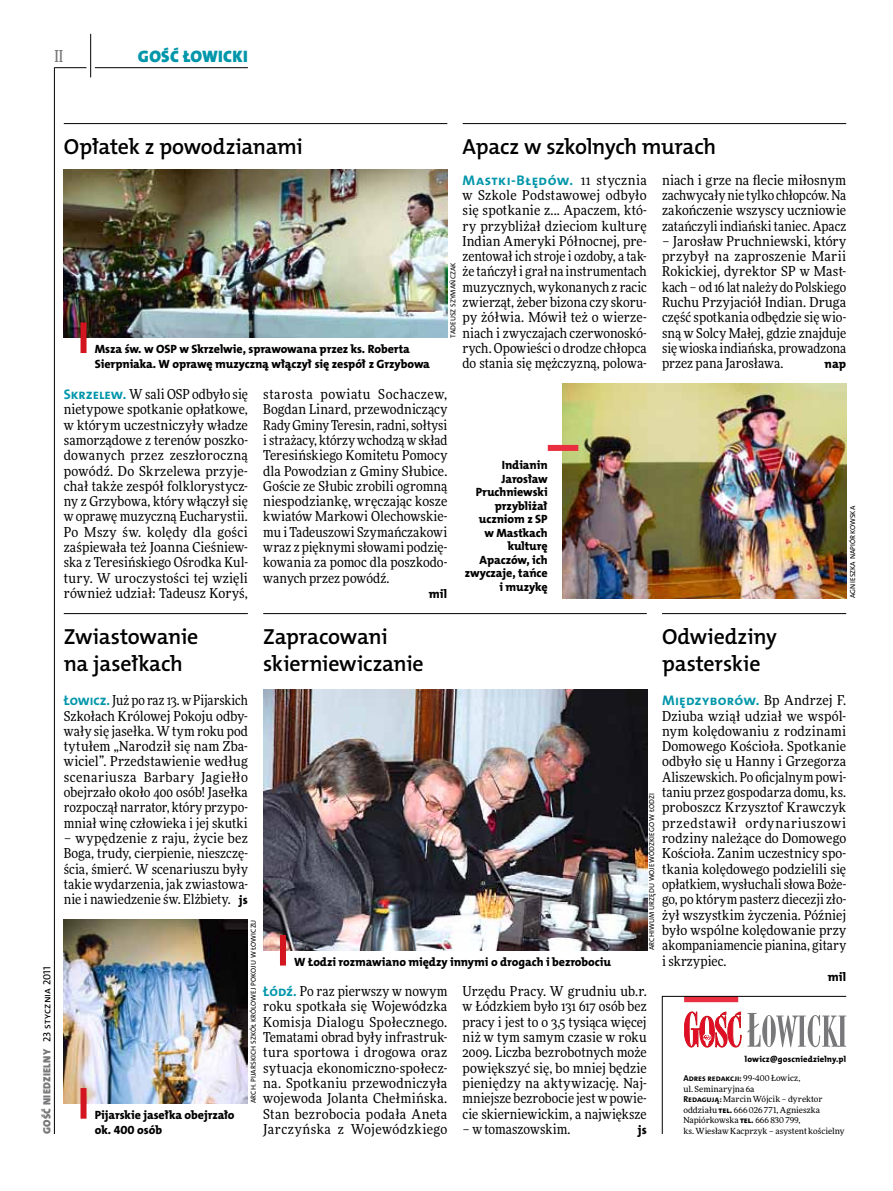
<style>
.page{position:relative;width:893px;height:1191px;background:#fff}
.page>*{position:absolute;margin:0;border:0;box-sizing:border-box;transform-origin:0 0}
.t1{font:21.9px/26.7px "The Mix HP6 Se Bld";letter-spacing:-.01em;color:#000}
.t2{font:16.65px "The Mix HP9 Blk";letter-spacing:.02em;color:#0096aa}
.t3{font:500 16.5px "Freeday Narrow";color:#787779;scale:.9 1}
.t4{font:13.95px "The Mix HP7 Bld";letter-spacing:.02em;color:#0096aa}
.t5{font:13.65px/15.3px "Freeday Narrow News";letter-spacing:.005em;color:#000;text-align:justify}
.t6{font:12.3px "The Mix HP8 Ex Bld";letter-spacing:.005em;color:#000}
.t7{font:12px/13.5px "The Mix HP8 Ex Bld";letter-spacing:-.005em;color:#000}
.t8{font:10.5px "The Mix HP9 Blk";letter-spacing:.025em;color:#787779}
.t9{font:8.55px "The Mix HP7 Bld";letter-spacing:-.005em;color:#000}
.t10{font:8.55px "The Mix HP8 Ex Bld";letter-spacing:.015em;color:#000}
.t11{font:8.4px/10.5px "Freeday News";letter-spacing:.005em;color:#000}
.t12{font:7.2px "The Mix HP5 Plain";letter-spacing:.015em;color:#000}
.s1{font-family:"Freeday Narrow News";font-size:13.65px;color:#000}
.s2{font-family:"The Mix HP5 Plain";color:#000}
.s3{font-family:"The Mix HP7 Bld";font-size:13.95px;color:#0096aa}
.s4{font-family:"The Mix HP8 Ex Bld";font-size:12.3px}
.s5{font-family:"Freeday News";font-size:8.4px}
.s6{font-family:"The Mix HP7 Bld";font-size:8.55px}
.s7{font-family:"The Mix HP8 Ex Bld";font-size:8.55px}
</style>
<div class="page">
<hr style="left:54px;top:67px;width:1px;height:1067px;background:#000">
<hr style="left:90px;top:34px;width:1px;height:43px;background:#000">
<hr style="left:54px;top:67px;width:32px;height:1px;background:#000">
<hr style="left:95px;top:67px;width:153px;height:1px;background:#000">
<svg style="left:662px;top:996px;width:185px;height:138px"></svg>
<hr style="left:64px;top:123px;width:383px;height:1px;background:#000">
<img style="left:64px;top:169px;width:383px;height:169px">
<hr style="left:463px;top:123px;width:383px;height:1px;background:#000">
<div style="left:81px;top:322px;width:6px;height:31px;background:#d3151f"></div>
<img style="left:563px;top:384px;width:283px;height:214px">
<hr style="left:64px;top:613px;width:184px;height:1px;background:#000">
<img style="left:64px;top:919px;width:184px;height:184px">
<hr style="left:662px;top:613px;width:184px;height:1px;background:#000">
<hr style="left:263px;top:613px;width:384px;height:1px;background:#000">
<img style="left:263px;top:690px;width:385px;height:260px">
<div style="left:548px;top:445px;width:30px;height:6px;background:#e92f3f"></div>
<div style="left:280px;top:935px;width:6px;height:30px;background:#d3151f"></div>
<div style="left:81px;top:1088px;width:6px;height:30px;background:#d3151f"></div>
<p class="t3" style="left:54px;top:46px;width:11px">II</p>
<p class="t2" style="left:138px;top:46px;width:111px">GOŚĆ ŁOWICKI</p>
<h1 class="t1" style="left:64px;top:133px;width:241px">Opłatek z powodzianami</h1>
<p class="t7" style="left:95px;top:341px;width:337px;line-height:15.3px">Msza św. w OSP w Skrzelwie, sprawowana przez ks. Roberta<br>Sierpniaka. W oprawę muzyczną włączył się zespół z Grzybowa</p>
<h1 class="t1" style="left:463px;top:133px;width:255px">Apacz w szkolnych murach</h1>
<p class="t4" style="left:463px;top:171px;width:186px">Mastki-Błędów. <span class="s1">11 stycznia</span></p>
<p class="t5" style="left:463px;top:187px;width:186px">w Szkole Podstawowej odbyło się spotkanie z... Apaczem, któ&shy;ry przybliżał dzieciom kulturę Indian Ameryki Północnej, pre&shy;zentował ich stroje i ozdoby, a tak&shy;że tańczył i grał na instrumentach muzycznych, wykonanych z racic zwierząt, żeber bizona czy skoru&shy;py żółwia. Mówił też o wierze&shy;niach i zwyczajach czerwonoskó&shy;rych. Opowieści o drodze chłopca do stania się mężczyzną, polowa-</p>
<p class="t12" style="left:448px;top:338px;width:77px;rotate:-90deg">Tadeusz Szymańczak</p>
<p class="t5" style="left:662px;top:172px;width:186px">niach i grze na flecie miłosnym zachwycały nie tylko chłopców. Na zakończenie wszyscy uczniowie zatańczyli indiański taniec. Apacz</p>
<p class="t5" style="left:662px;top:233px;width:186px">– Jarosław Pruchniewski, który przybył na zaproszenie Marii Rokickiej, dyrektor SP w Mast&shy;kach – od 16 lat należy do Polskiego Ruchu Przyjaciół Indian. Druga część spotkania odbędzie się wio&shy;sną w Solcy Małej, gdzie znajduje się wioska indiańska, prowadzona przez pana Jarosława.</p>
<p class="t6" style="left:825px;top:356px;width:23px">nap</p>
<p class="t8" style="left:40px;top:1134px;width:169px;rotate:-90deg">GOŚĆ NIEDZIELNY <span class="s2">23 stycznia 2011</span></p>
<p class="t5" style="left:64px;top:386px;width:186px"><span class="s3">Skrzelew.</span> W sali OSP odbyło się nietypowe spotkanie opłatkowe, w którym uczestniczyły władze samorządowe z terenów poszko&shy;dowanych przez zeszłoroczną powódź. Do Skrzelewa przyje&shy;chał także zespół folklorystycz&shy;ny z Grzybowa, który włączył się w oprawę muzyczną Eucharystii.<br>Po Mszy św. kolędy dla gości zaśpiewała też Joanna Cieśniew&shy;ska z Teresińskiego Ośrodka Kul&shy;tury. W uroczystości tej wzięli również udział: Tadeusz Koryś,</p>
<p class="t5" style="left:263px;top:386px;width:186px">starosta powiatu Sochaczew, Bogdan Linard, przewodniczący Rady Gminy Teresin, radni, sołtysi i strażacy, którzy wchodzą w skład Teresińskiego Komitetu Pomocy dla Powodzian z Gminy Słubice.<br>Goście ze Słubic zrobili ogromną niespodziankę, wręczając kosze kwiatów Markowi Olechowskie&shy;mu i Tadeuszowi Szymańczakowi wraz z pięknymi słowami podzię&shy;kowania za pomoc dla poszkodo&shy;wanych przez powódź.</p>
<p class="t6" style="left:429px;top:586px;width:20px">mil</p>
<p class="t7" style="left:465px;top:458px;width:84px;text-align:right">Indianin<br>Jarosław<br>Pruchniewski przybliżał uczniom z SP<br>w Mastkach kulturę<br>Apaczów, ich zwyczaje, tańce i muzykę</p>
<p class="t12" style="left:848px;top:598px;width:93px;rotate:-90deg">Agnieszka Napiórkowska</p>
<h1 class="t1" style="left:662px;top:623px;width:116px">Odwiedziny pasterskie</h1>
<p class="t4" style="left:662px;top:691px;width:186px">Międzyborów. <span class="s1">Bp Andrzej F.</span></p>
<p class="t5" style="left:662px;top:708px;width:186px">Dziuba wziął udział we wspól&shy;nym kolędowaniu z rodzinami Domowego Kościoła. Spotkanie odbyło się u Hanny i Grzegorza Aliszewskich. Po oficjalnym powi&shy;taniu przez gospodarza domu, ks. proboszcz Krzysztof Krawczyk przedstawił ordynariuszowi rodziny należące do Domowego Kościoła. Zanim uczestnicy spo&shy;tkania kolędowego podzielili się opłatkiem, wysłuchali słowa Boże&shy;go, po którym pasterz diecezji zło&shy;żył wszystkim życzenia. Później było wspólne kolędowanie przy akompaniamencie pianina, gitary i skrzypiec.</p>
<p class="t6" style="left:828px;top:968px;width:20px">mil</p>
<h1 class="t1" style="left:64px;top:623px;width:136px">Zwiastowanie na jasełkach</h1>
<p class="t5" style="left:64px;top:692px;width:186px"><span class="s3">Łowicz.</span> Już po raz 13. w Pijarskich Szkołach Królowej Pokoju odby&shy;wały się jasełka. W tym roku pod tytułem „Narodził się nam Zba&shy;wiciel”. Przedstawienie według scenariusza Barbary Jagiełło obejrzało około 400 osób! Jasełka rozpoczął narrator, który przypo&shy;mniał winę człowieka i jej skutki</p>
<p class="t5" style="left:64px;top:830px;width:186px">– wypędzenie z raju, życie bez Boga, trudy, cierpienie, nieszczę&shy;ścia, śmierć. W scenariuszu były takie wydarzenia, jak zwiastowa&shy;nie i nawiedzenie św. Elżbiety. <span class="s4">js</span></p>
<h1 class="t1" style="left:263px;top:623px;width:162px">Zapracowani skierniewiczanie</h1>
<p class="t12" style="left:647px;top:950px;width:159px;rotate:-90deg">Archiwum U rzędu Wojewódzkiego w Łodzi</p>
<p class="t12" style="left:249px;top:1103px;width:185px;rotate:-90deg">Arch. Pijarskich Szkół Królowej Pokoju w Łowiczu</p>
<p class="t7" style="left:294px;top:954px;width:318px">W Łodzi rozmawiano między innymi o drogach i bezrobociu</p>
<p class="t5" style="left:263px;top:983px;width:186px"><span class="s3">Łódź.</span> Po raz pierwszy w nowym roku spotkała się Wojewódzka Komisja Dialogu Społecznego.<br>Tematami obrad były infrastruk&shy;tura sportowa i drogowa oraz sytuacja ekonomiczno-społecz&shy;na. Spotkaniu przewodniczyła wojewoda Jolanta Chełmińska.<br>Stan bezrobocia podała Aneta Jarczyńska z Wojewódzkiego</p>
<p class="t5" style="left:463px;top:983px;width:186px">Urzędu Pracy. W grudniu ub.r. w Łódzkiem było 131 617 osób bez pracy i jest to o 3,5 tysiąca więcej niż w tym samym czasie w roku 2009. Liczba bezrobotnych może powiększyć się, bo mniej będzie pieniędzy na aktywizację. Naj&shy;mniejsze bezrobocie jest w powie&shy;cie skierniewickim, a największe</p>
<p class="t10" style="left:745px;top:1053px;width:103px">lowicz@goscniedzielny.pl</p>
<p class="t9" style="left:683px;top:1073px;width:119px">Adres redakcji: <span class="s5">99-400 Łowicz,</span></p>
<p class="t11" style="left:683px;top:1083px;width:163px">ul. Seminaryjna 6a<br><span class="s6">Redagują:</span> Marcin Wójcik – dyrektor oddziału <span class="s7">tel.</span> 666 026 771, Agnieszka<br>Napiórkowska <span class="s7">tel.</span> 666 830 799,<br>ks. Wiesław Kacprzyk – asystent kościelny</p>
<p class="t7" style="left:95px;top:1107px;width:141px;line-height:15.3px">Pijarskie jasełka obejrzało ok. 400 osób</p>
<p class="t5" style="left:463px;top:1121px;width:109px">– w tomaszowskim.</p>
<p class="t6" style="left:638px;top:1122px;width:10px">js</p>
</div>
